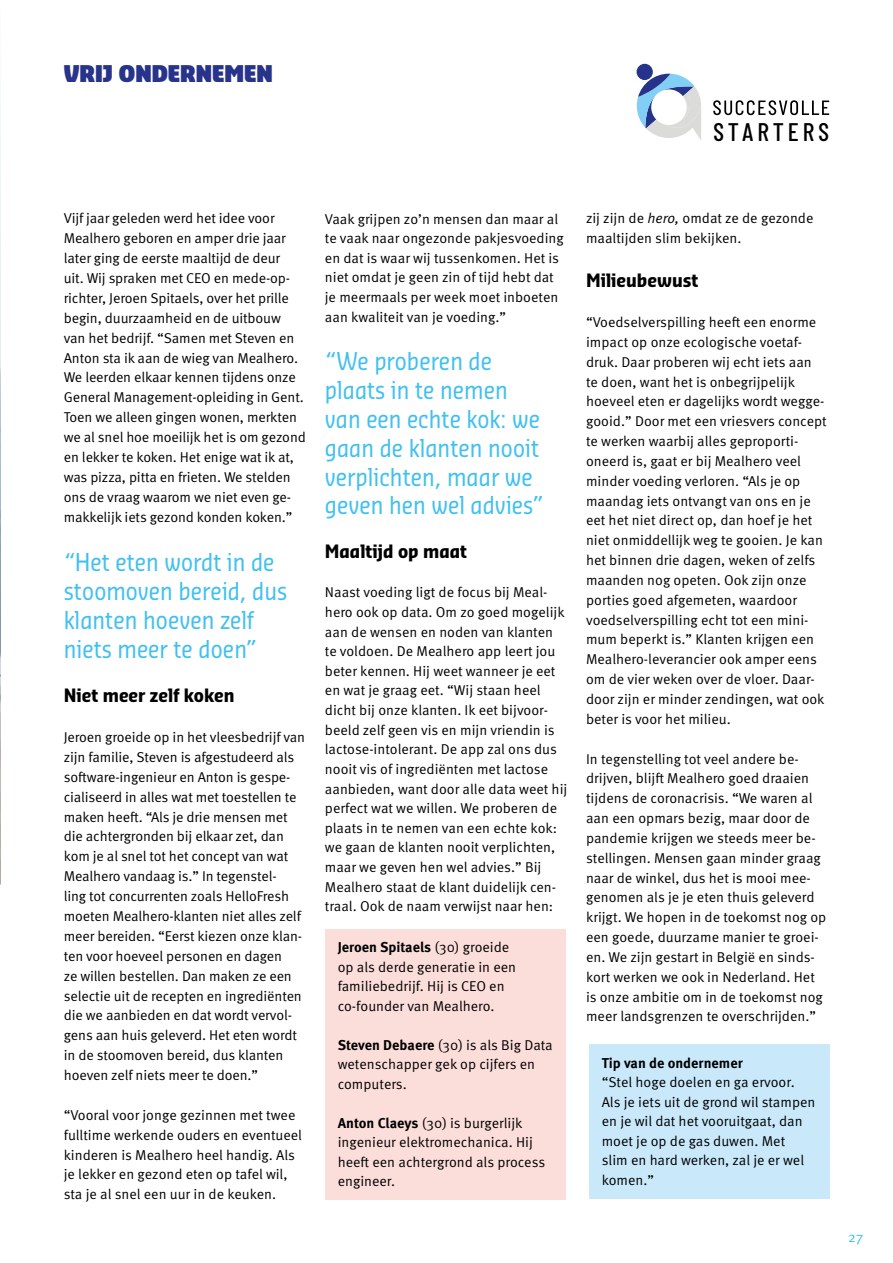
<style>
.page{position:relative;width:893px;height:1263px;background:#fff}
.page>*{position:absolute;margin:0;border:0;box-sizing:border-box;transform-origin:0 0}
.t1{font:500 25.5px "Barlow Condensed";letter-spacing:.15em;color:#000}
.t2{font:24px/29px "Sansa Con Pro";color:#41c0f0}
.t3{font:900 22.5px "Sansa Con Pro";color:#28348b}
.t4{font:700 18px "Sansa Con Pro";color:#000}
.t5{font:14.25px/20px "Meta OT Norm";letter-spacing:-.005em;color:#000}
.t6{font:700 14.25px "Meta OT";color:#000}
.t7{font:14.25px "Meta OT Norm";color:#41c0f0}
.s1{font-family:"Meta OT Norm";font-weight:400}
.s2{font-family:"Meta OT";font-weight:700}
.s3{font-family:"Meta OT Norm Ita"}
</style>
<div class="page">
<img style="left:0;top:83px;width:1px;height:801px">
<div style="left:589px;top:1044px;width:240px;height:155px;background:#c9e9fb"></div>
<div style="left:325px;top:929px;width:241px;height:270px;background:#fbddda"></div>
<div style="left:637px;top:64px;width:16px;height:16px;background:#26338a;border-radius:50%"></div>
<svg style="left:637px;top:74px;width:64px;height:66px"></svg>
<svg style="left:713px;top:100px;width:116px;height:15px"></svg>
<h3 class="t3" style="left:64px;top:58px;width:211px">VRIJ ONDERNEMEN</h3>
<h1 class="t1" style="left:713px;top:116px;width:118px">STARTERS</h1>
<p class="t5" style="left:64px;top:209px;width:244px">Vijf jaar geleden werd het idee voor Mealhero geboren en amper drie jaar later ging de eerste maaltijd de deur<br>uit. Wij spraken met CEO en mede-op&shy;richter, Jeroen Spitaels, over het prille begin, duurzaamheid en de uitbouw van het bedrijf. “Samen met Steven en Anton sta ik aan de wieg van Mealhero.<br>We leerden elkaar kennen tijdens onze General Management-opleiding in Gent.<br>Toen we alleen gingen wonen, merkten we al snel hoe moeilijk het is om gezond en lekker te koken. Het enige wat ik at, was pizza, pitta en frieten. We stelden ons de vraag waarom we niet even ge&shy;makkelijk iets gezond konden koken.”</p>
<h2 class="t2" style="left:64px;top:547px;width:225px">“Het eten wordt in de stoomoven bereid, dus klanten hoeven zelf niets meer te doen”</h2>
<p class="t4" style="left:64px;top:683px;width:172px">Niet meer zelf koken</p>
<p class="t5" style="left:64px;top:727px;width:243px">Jeroen groeide op in het vleesbedrijf van zijn familie, Steven is afgestudeerd als software-ingenieur en Anton is gespe&shy;cialiseerd in alles wat met toestellen te maken heeft. “Als je drie mensen met die achtergronden bij elkaar zet, dan kom je al snel tot het concept van wat Mealhero vandaag is.” In tegenstel-<br>ling tot concurrenten zoals HelloFresh moeten Mealhero-klanten niet alles zelf meer bereiden. “Eerst kiezen onze klan&shy;ten voor hoeveel personen en dagen<br>ze willen bestellen. Dan maken ze een selectie uit de recepten en ingrediënten die we aanbieden en dat wordt vervol&shy;gens aan huis geleverd. Het eten wordt in de stoomoven bereid, dus klanten hoeven zelf niets meer te doen.”</p>
<p class="t5" style="left:64px;top:1105px;width:240px">“Vooral voor jonge gezinnen met twee fulltime werkende ouders en eventueel kinderen is Mealhero heel handig. Als je lekker en gezond eten op tafel wil, sta je al snel een uur in de keuken.</p>
<p class="t5" style="left:325px;top:209px;width:240px">Vaak grijpen zo’n mensen dan maar al te vaak naar ongezonde pakjesvoeding en dat is waar wij tussenkomen. Het is niet omdat je geen zin of tijd hebt dat je meermaals per week moet inboeten aan kwaliteit van je voeding.”</p>
<h2 class="t2" style="left:325px;top:346px;width:219px">“We proberen de plaats in te nemen van een echte kok: we gaan de klanten nooit verplichten, maar we geven hen wel advies”</h2>
<p class="t4" style="left:325px;top:539px;width:143px">Maaltijd op maat</p>
<p class="t5" style="left:325px;top:583px;width:244px">Naast voeding ligt de focus bij Meal&shy;hero ook op data. Om zo goed mogelijk aan de wensen en noden van klanten te voldoen. De Mealhero app leert jou beter kennen. Hij weet wanneer je eet en wat je graag eet. “Wij staan heel dicht bij onze klanten. Ik eet bijvoor&shy;beeld zelf geen vis en mijn vriendin is lactose-intolerant. De app zal ons dus nooit vis of ingrediënten met lactose aanbieden, want door alle data weet hij perfect wat we willen. We proberen de plaats in te nemen van een echte kok: we gaan de klanten nooit verplichten, maar we geven hen wel advies.” Bij Mealhero staat de klant duidelijk cen&shy;traal. Ook de naam verwijst naar hen:</p>
<p class="t6" style="left:338px;top:938px;width:173px">Jeroen Spitaels <span class="s1">(30) groeide</span></p>
<p class="t5" style="left:338px;top:957px;width:180px;line-height:19.5px">op als derde generatie in een familiebedrijf. Hij is CEO en co-founder van Mealhero.</p>
<p class="t5" style="left:338px;top:1035px;width:217px;line-height:19.5px"><span class="s2">Steven Debaere</span> (30) is als Big Data wetenschapper gek op cijfers en computers.</p>
<p class="t5" style="left:338px;top:1113px;width:209px;line-height:19.5px"><span class="s2">Anton Claeys</span> (30) is burgerlijk ingenieur elektromechanica. Hij heeft een achtergrond als process engineer.</p>
<p class="t5" style="left:586px;top:209px;width:229px">zij zijn de <span class="s3">hero,</span> omdat ze de gezonde maaltijden slim bekijken.</p>
<p class="t4" style="left:586px;top:268px;width:114px">Milieubewust</p>
<p class="t5" style="left:586px;top:312px;width:242px">“Voedselverspilling heeft een enorme impact op onze ecologische voetaf&shy;druk. Daar proberen wij echt iets aan te doen, want het is onbegrijpelijk hoeveel eten er dagelijks wordt wegge&shy;gooid.” Door met een vriesvers concept te werken waarbij alles geproporti&shy;oneerd is, gaat er bij Mealhero veel minder voeding verloren. “Als je op maandag iets ontvangt van ons en je eet het niet direct op, dan hoef je het niet onmiddellijk weg te gooien. Je kan het binnen drie dagen, weken of zelfs maanden nog opeten. Ook zijn onze porties goed afgemeten, waardoor voedselverspilling echt tot een mini&shy;mum beperkt is.” Klanten krijgen een Mealhero-leverancier ook amper eens om de vier weken over de vloer. Daar&shy;door zijn er minder zendingen, wat ook beter is voor het milieu.</p>
<p class="t5" style="left:586px;top:749px;width:242px">In tegenstelling tot veel andere be&shy;drijven, blijft Mealhero goed draaien tijdens de coronacrisis. “We waren al aan een opmars bezig, maar door de pandemie krijgen we steeds meer be&shy;stellingen. Mensen gaan minder graag naar de winkel, dus het is mooi mee&shy;genomen als je je eten thuis geleverd krijgt. We hopen in de toekomst nog op een goede, duurzame manier te groei&shy;en. We zijn gestart in België en sinds&shy;kort werken we ook in Nederland. Het is onze ambitie om in de toekomst nog meer landsgrenzen te overschrijden.”</p>
<p class="t6" style="left:602px;top:1054px;width:143px">Tip van de ondernemer</p>
<p class="t5" style="left:602px;top:1072px;width:215px;line-height:19.5px">“Stel hoge doelen en ga ervoor.<br>Als je iets uit de grond wil stampen en je wil dat het vooruitgaat, dan moet je op de gas duwen. Met<br>slim en hard werken, zal je er wel komen.”</p>
<p class="t7" style="left:848px;top:1228px;width:16px">27</p>
</div>
